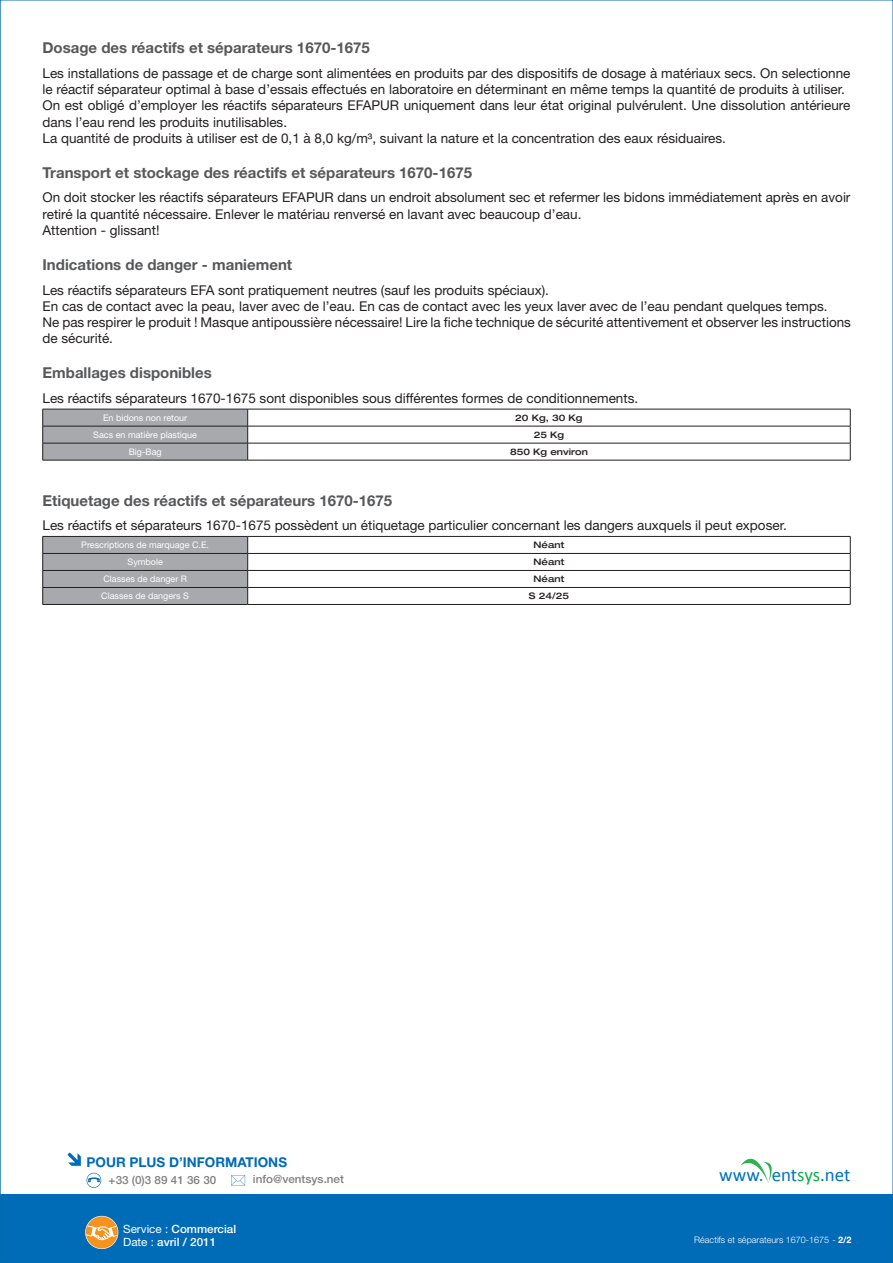
<style>
.page{position:relative;width:893px;height:1263px;background:#fff}
.page>*{position:absolute;margin:0;border:0;box-sizing:border-box;transform-origin:0 0}
.t1{font:18.9px "Calibri";letter-spacing:-.005em;color:#0072bc}
.Titre_texte{font:700 15px "Helvetica Neue LT Std";color:#57585a}
.Textes{font:13.5px/16.2px "Helvetica Neue LT Std";color:#231f20}
.Sous_titres{font:700 13.5px "Helvetica Neue LT Std";color:#006bb6}
.Téléphone{font:500 11.4px "Helvetica Neue LT Std";color:#fff}
.Adresse_ventsys{font:500 11.4px "Helvetica Neue LT Std";color:#808080}
.Titres_tableaux{font:9px "Helvetica Neue LT Std";color:#fff}
.Données_tableaux{font:500 expanded 9px "Helvetica Neue LT Std";color:#231f20}
.Pied_pagination{font:300 9px "Helvetica Neue LT Std";color:#fff}
.s1{color:#fff}
.s2{color:#0cae4c}
.s3{font-weight:400}
.s4{font-weight:700}
</style>
<div class="page">
<div style="left:0;top:1195px;width:893px;height:68px;background:#006bb6"></div>
<svg style="left:67px;top:1152px;width:15px;height:15px"></svg>
<svg style="left:87px;top:1173px;width:14px;height:15px"></svg>
<svg style="left:231px;top:1175px;width:14px;height:10px"></svg>
<svg style="left:741px;top:1158px;width:31px;height:25px"></svg>
<svg style="left:85px;top:1216px;width:33px;height:33px"></svg>
<hr style="left:248px;top:426px;width:602px;height:1px;background:#231f20">
<hr style="left:248px;top:443px;width:602px;height:1px;background:#231f20">
<svg style="left:850px;top:409px;width:1px;height:51px"></svg>
<hr style="left:248px;top:409px;width:602px;height:1px;background:#231f20">
<svg style="left:42px;top:409px;width:206px;height:51px;background:#9fa0a3"></svg>
<hr style="left:43px;top:460px;width:205px;height:1px;background:#231f20">
<hr style="left:248px;top:460px;width:602px;height:1px;background:#231f20">
<hr style="left:248px;top:553px;width:602px;height:1px;background:#231f20">
<hr style="left:248px;top:570px;width:602px;height:1px;background:#231f20">
<svg style="left:850px;top:537px;width:1px;height:67px"></svg>
<hr style="left:248px;top:536px;width:602px;height:1px;background:#231f20">
<svg style="left:42px;top:536px;width:206px;height:68px;background:#9f9fa3"></svg>
<hr style="left:248px;top:587px;width:602px;height:1px;background:#231f20">
<hr style="left:43px;top:604px;width:205px;height:1px;background:#231f20">
<hr style="left:248px;top:604px;width:602px;height:1px;background:#231f20">
<p class="Titre_texte" style="left:43px;top:39px;width:329px">Dosage des réactifs et séparateurs 1670-1675</p>
<p class="Textes" style="left:43px;top:65px;width:809px">Les installations de passage et de charge sont alimentées en produits par des dispositifs de dosage à matériaux secs. On selectionne le réactif séparateur optimal à base d’essais effectués en laboratoire en déterminant en même temps la quantité de produits à utiliser.</p>
<p class="Textes" style="left:43px;top:97px;width:809px">On est obligé d’employer les réactifs séparateurs EFAPUR uniquement dans leur état original pulvérulent. Une dissolution antérieure dans l’eau rend les produits inutilisables.</p>
<p class="Textes" style="left:43px;top:130px;width:685px">La quantité de produits à utiliser est de 0,1 à 8,0 kg/m³, suivant la nature et la concentration des eaux résiduaires.</p>
<p class="Titre_texte" style="left:43px;top:163px;width:431px">Transport et stockage des réactifs et séparateurs 1670-1675</p>
<p class="Textes" style="left:43px;top:189px;width:809px">On doit stocker les réactifs séparateurs EFAPUR dans un endroit absolument sec et refermer les bidons immédiatement après en avoir retiré la quantité nécessaire. Enlever le matériau renversé en lavant avec beaucoup d’eau.</p>
<p class="Textes" style="left:43px;top:222px;width:119px">Attention - glissant!</p>
<p class="Titre_texte" style="left:43px;top:255px;width:251px">Indications de danger - maniement</p>
<p class="Textes" style="left:43px;top:281px;width:508px">Les réactifs séparateurs EFA sont pratiquement neutres (sauf les produits spéciaux).</p>
<p class="Textes" style="left:43px;top:298px;width:786px">En cas de contact avec la peau, laver avec de l’eau. En cas de contact avec les yeux laver avec de l’eau pendant quelques temps.</p>
<p class="Textes" style="left:43px;top:314px;width:810px">Ne pas respirer le produit ! Masque antipoussière nécessaire! Lire la fiche technique de sécurité attentivement et observer les instructions de sécurité.</p>
<p class="Titre_texte" style="left:43px;top:364px;width:171px">Emballages disponibles</p>
<p class="Textes" style="left:43px;top:390px;width:597px">Les réactifs séparateurs 1670-1675 sont disponibles sous différentes formes de conditionnements.</p>
<p class="Titres_tableaux" style="left:103px;top:412px;width:86px">En bidons non retour</p>
<p class="Données_tableaux" style="left:515px;top:412px;width:69px">20 Kg, 30 Kg</p>
<p class="Titres_tableaux" style="left:93px;top:429px;width:105px">Sacs en matière plastique</p>
<p class="Données_tableaux" style="left:534px;top:429px;width:32px">25 Kg</p>
<p class="Titres_tableaux" style="left:129px;top:446px;width:34px">Big-Bag</p>
<p class="Données_tableaux" style="left:510px;top:446px;width:79px">850 Kg environ</p>
<p class="Titre_texte" style="left:43px;top:491px;width:351px">Etiquetage des réactifs et séparateurs 1670-1675</p>
<p class="Textes" style="left:43px;top:517px;width:746px">Les réactifs et séparateurs 1670-1675 possèdent un étiquetage particulier concernant les dangers auxquels il peut exposer.</p>
<p class="Titres_tableaux" style="left:81px;top:540px;width:129px">Prescriptions de marquage C.E.</p>
<p class="Données_tableaux" style="left:534px;top:539px;width:32px">Néant</p>
<p class="Titres_tableaux" style="left:128px;top:557px;width:37px">Symbole</p>
<p class="Données_tableaux" style="left:534px;top:556px;width:32px">Néant</p>
<p class="Titres_tableaux" style="left:103px;top:574px;width:85px">Classes de danger R</p>
<p class="Données_tableaux" style="left:534px;top:573px;width:32px">Néant</p>
<p class="Titres_tableaux" style="left:101px;top:591px;width:89px">Classes de dangers S</p>
<p class="Données_tableaux" style="left:529px;top:590px;width:42px">S 24/25</p>
<p class="Sous_titres" style="left:87px;top:1153px;width:202px">POUR PLUS D’INFORMATIONS</p>
<p class="Adresse_ventsys" style="left:109px;top:1173px;width:109px">+33 (0)3 89 41 36 30</p>
<p class="Adresse_ventsys" style="left:253px;top:1172px;width:93px">info@ventsys.net</p>
<p class="t1" style="left:719px;top:1163px;width:133px">www.<span class="s1">V</span>ent<span class="s2">sys</span>.net</p>
<p class="Téléphone" style="left:123px;top:1222px;width:115px"><span class="s3">Service :</span> Commercial</p>
<p class="Téléphone" style="left:123px;top:1235px;width:95px"><span class="s3">Date :</span> avril / 2011</p>
<p class="Pied_pagination" style="left:694px;top:1234px;width:159px">Réactifs et séparateurs 1670-1675 - <span class="s4">2/2</span></p>
</div>
